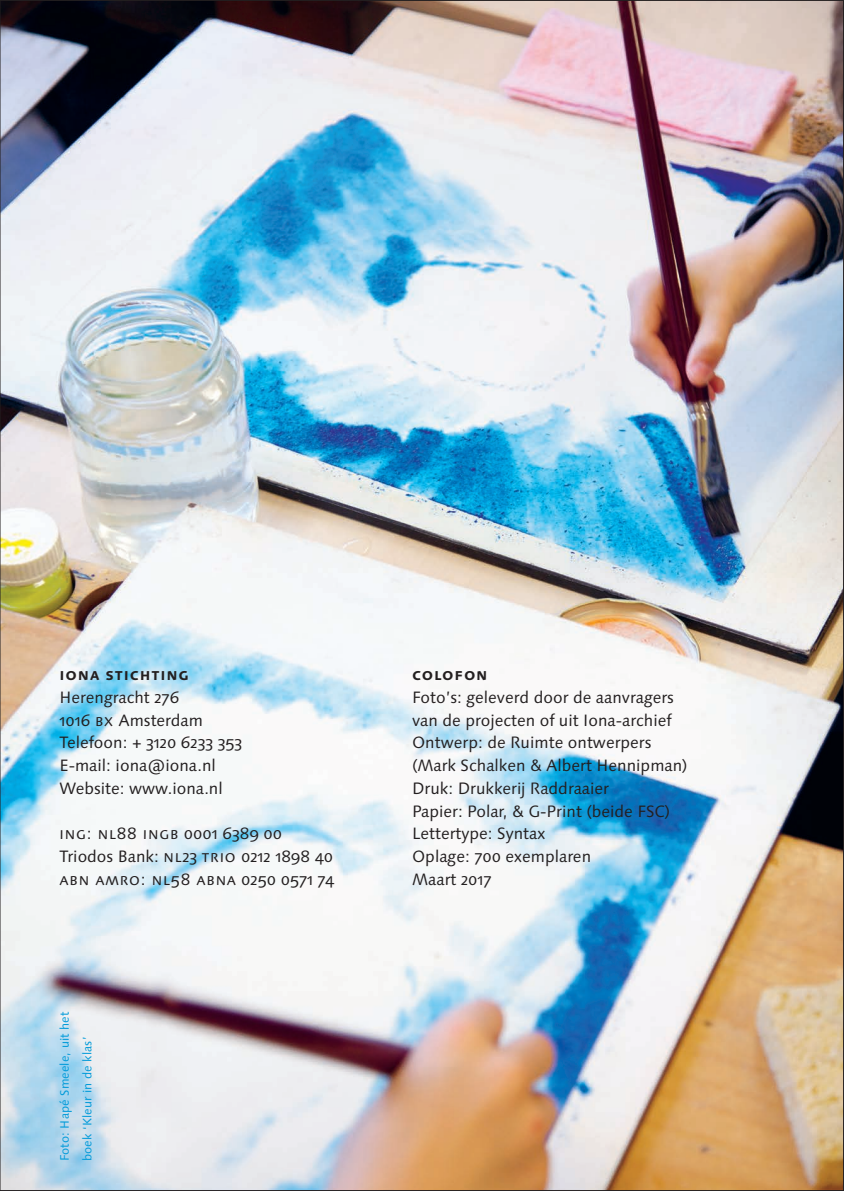
<style>
.page{position:relative;width:844px;height:1191px;background:#fff}
.page>*{position:absolute;margin:0;border:0;box-sizing:border-box;transform-origin:0 0}
.syntax_next{font:16.45px "Syntax Next LT Pro";color:#231f20}
.syntax_next-2{font:16.45px "Syntax Next LT Pro";letter-spacing:.045em;color:#231f20}
.syntax_next-3{font:16.45px "Syntax Next LT Pro";letter-spacing:.05em;color:#231f20}
.syntax_next-4{font:700 16.45px "Syntax Next LT Pro";letter-spacing:.05em;color:#231f20}
.syntax_next-5{font:12.25px/22.8px "Syntax Next LT Pro";letter-spacing:.01em;color:#009ad9}
</style>
<div class="page">
<img style="left:1px;top:0;width:842px;height:1191px">
<hr style="left:0;top:0;width:1px;height:1191px;background:#231f20">
<p class="syntax_next-4" style="left:60px;top:664px;width:131px">iona stichting</p>
<p class="syntax_next" style="left:60px;top:687px;width:121px">Herengracht 276</p>
<p class="syntax_next" style="left:60px;top:709px;width:145px">1016 bx Amsterdam</p>
<p class="syntax_next" style="left:60px;top:732px;width:184px">Telefoon: + 3120 6233 353</p>
<p class="syntax_next" style="left:60px;top:755px;width:158px">E-mail: iona@iona.nl</p>
<p class="syntax_next" style="left:60px;top:778px;width:165px">Website: www.iona.nl</p>
<p class="syntax_next-3" style="left:60px;top:823px;width:224px">ing: nl88 ingb 0001 6389 00</p>
<p class="syntax_next" style="left:60px;top:846px;width:275px">Triodos Bank: nl23 trio 0212 1898 40</p>
<p class="syntax_next-2" style="left:60px;top:869px;width:276px">abn amro: nl58 abna 0250 0571 74</p>
<p class="syntax_next-5" style="left:53px;top:1161px;width:151px;rotate:-90deg">Foto: Hapé Smeele, uit het boek ‘Kleur in de klas’</p>
<p class="syntax_next-4" style="left:412px;top:664px;width:77px">colofon</p>
<p class="syntax_next" style="left:412px;top:687px;width:263px">Foto’s: geleverd door de aanvragers</p>
<p class="syntax_next" style="left:412px;top:709px;width:261px">van de projecten of uit Iona-archief</p>
<p class="syntax_next" style="left:412px;top:732px;width:241px">Ontwerp: de Ruimte ontwerpers</p>
<p class="syntax_next" style="left:412px;top:755px;width:277px">(Mark Schalken &amp; Albert Hennipman)</p>
<p class="syntax_next" style="left:412px;top:778px;width:198px">Druk: Drukkerij Raddraaier</p>
<p class="syntax_next" style="left:412px;top:800px;width:259px">Papier: Polar, &amp; G-Print (beide FSC)</p>
<p class="syntax_next" style="left:412px;top:823px;width:135px">Lettertype: Syntax</p>
<p class="syntax_next" style="left:412px;top:846px;width:180px">Oplage: 700 exemplaren</p>
<p class="syntax_next" style="left:412px;top:869px;width:81px">Maart 2017</p>
</div>
